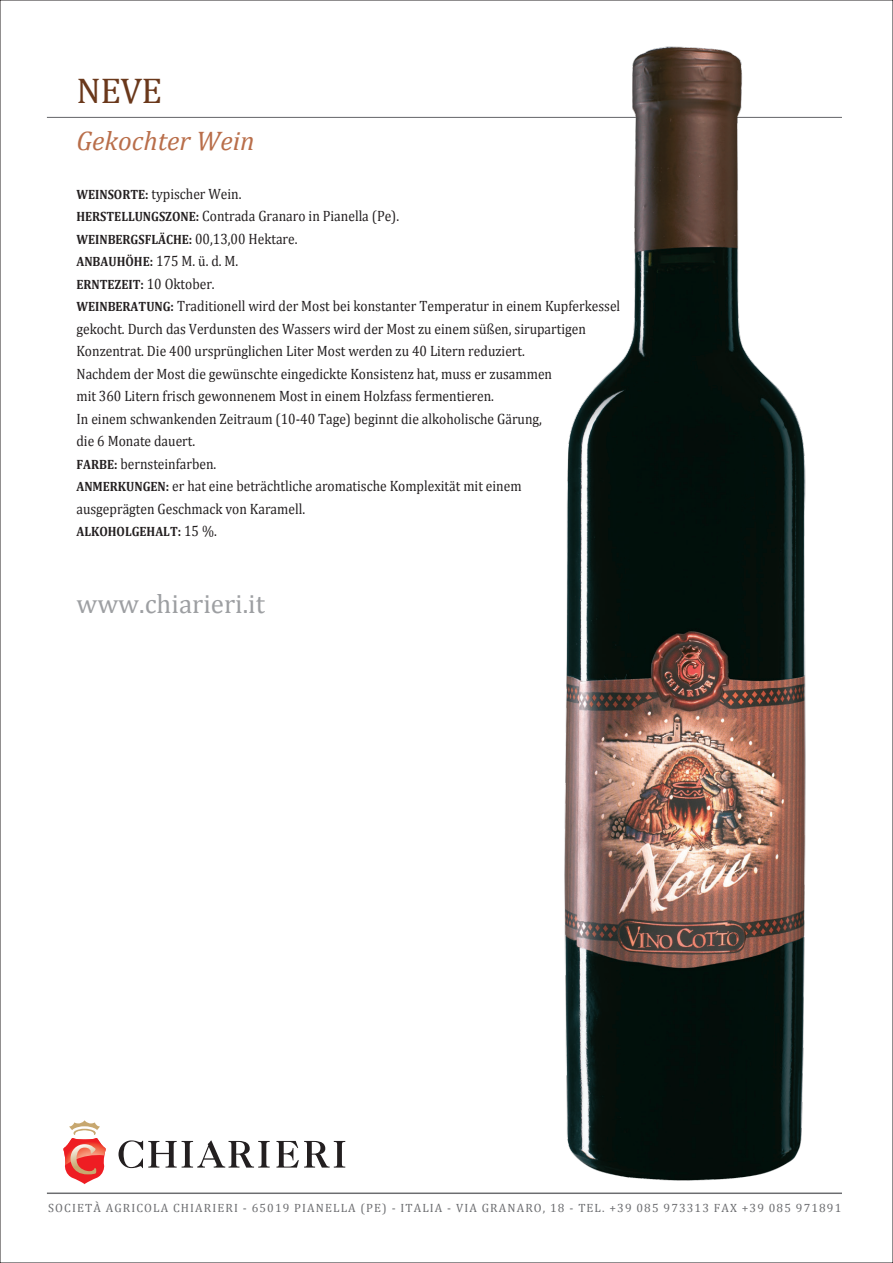
<style>
.page{position:relative;width:893px;height:1263px;background:#fff}
.page>*{position:absolute;margin:0;border:0;box-sizing:border-box;transform-origin:0 0}
.t1{font:36px "Cambria";color:#6a381b}
.t2{font:27px "Cambria";color:#9d9fa2}
.t3{font:italic 27px "Cambria";color:#b96e4a}
.t4{font:15px/22.5px "Cambria";color:#231f20;scale:.9 1}
.t5{font:700 13.5px "Cambria";color:#231f20;scale:.9 1}
.t6{font:12px "Cambria";letter-spacing:.095em;color:#6c6d70}
.s1{font-weight:700;font-size:13.5px}
.s2{font-weight:400;font-size:15px}
</style>
<div class="page">
<svg style="left:63px;top:1120px;width:43px;height:64px"></svg>
<svg style="left:119px;top:1140px;width:151px;height:28px"></svg>
<svg style="left:276px;top:1141px;width:69px;height:26px"></svg>
<hr style="left:47px;top:117px;width:795px;height:1px;background:#6c6d70">
<hr style="left:47px;top:1192px;width:795px;height:2px;background:#6c6d70">
<img style="left:438px;top:46px;width:404px;height:1147px">
<h1 class="t1" style="left:76px;top:70px;width:87px">NEVE</h1>
<h2 class="t3" style="left:76px;top:121px;width:180px">Gekochter Wein</h2>
<p class="t4" style="left:76px;top:182px;width:360px"><span class="s1">WEINSORTE:</span> typischer Wein.<br><span class="s1">HERSTELLUNGSZONE:</span> Contrada Granaro in Pianella (Pe).</p>
<p class="t5" style="left:76px;top:230px;width:247px">WEINBERGSFLÄCHE: <span class="s2">00,13,00 Hektare.</span></p>
<p class="t4" style="left:76px;top:250px;width:181px"><span class="s1">ANBAUHÖHE:</span> 175 M. ü. d. M.</p>
<p class="t5" style="left:76px;top:275px;width:155px">ERNTEZEIT: <span class="s2">10 Oktober.</span></p>
<p class="t4" style="left:76px;top:295px;width:606px"><span class="s1">WEINBERATUNG:</span> Traditionell wird der Most bei konstanter Temperatur in einem Kupferkessel gekocht. Durch das Verdunsten des Wassers wird der Most zu einem süßen, sirupartigen Konzentrat. Die 400 ursprünglichen Liter Most werden zu 40 Litern reduziert.<br>Nachdem der Most die gewünschte eingedickte Konsistenz hat, muss er zusammen<br>mit 360 Litern frisch gewonnenem Most in einem Holzfass fermentieren.<br>In einem schwankenden Zeitraum (10-40 Tage) beginnt die alkoholische Gärung,<br>die 6 Monate dauert.<br><span class="s1">FARBE:</span> bernsteinfarben.<br><span class="s1">ANMERKUNGEN:</span> er hat eine beträchtliche aromatische Komplexität mit einem<br>ausgeprägten Geschmack von Karamell.</p>
<p class="t5" style="left:76px;top:522px;width:157px">ALKOHOLGEHALT: <span class="s2">15 %.</span></p>
<h2 class="t2" style="left:76px;top:587px;width:190px">www.chiarieri.it</h2>
<p class="t6" style="left:48px;top:1201px;width:795px">SOCIETÀ AGRICOLA CHIARIERI - 65019 PIANELLA (PE) - ITALIA - VIA GRANARO, 18 - TEL. +39 085 973313 FAX +39 085 971891</p>
</div>
